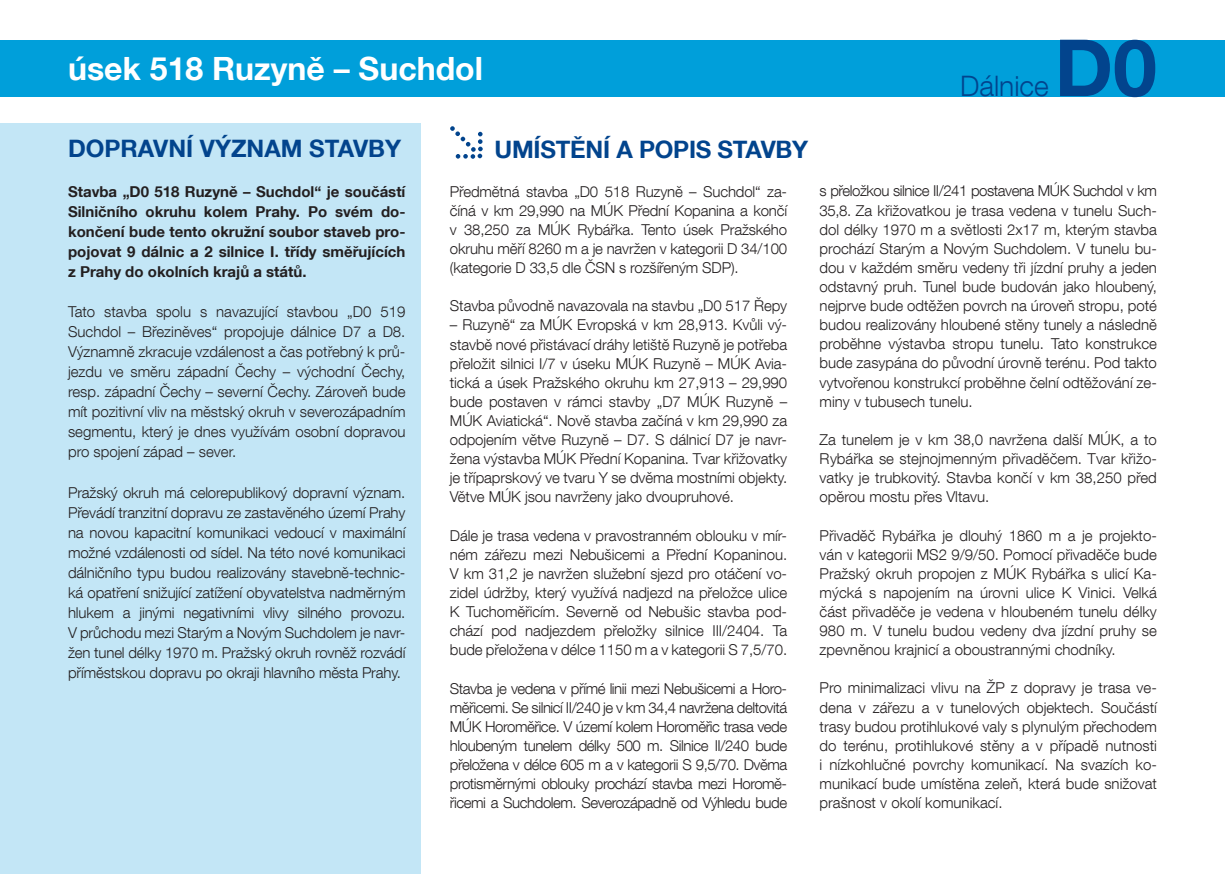
<style>
.page{position:relative;width:1225px;height:874px;background:#fff}
.page>*{position:absolute;margin:0;border:0;box-sizing:border-box;transform-origin:0 0}
.t1{font:700 78.8px "Helvetica Neue LT Com";color:#02448d}
.t2{font:700 32px "Helvetica Neue LT Com";color:#fff}
.t3{font:300 28.2px "Helvetica Neue LT Com";color:#02448d}
.t4{font:700 24px "Helvetica Neue LT Com";letter-spacing:-.01em;color:#02448d}
.t5{font:300 15px/19px "Helvetica Neue LT Com";letter-spacing:-.005em;color:#231f20;text-align:justify}
.t6{font:700 15px/20px "Helvetica Neue LT Com";color:#231f20;text-align:justify}
</style>
<div class="page">
<div style="left:0;top:40px;width:1225px;height:56px;background:#009fda"></div>
<div style="left:0;top:123px;width:421px;height:750px;background:#c3e6f6"></div>
<svg style="left:450px;top:126px;width:33px;height:33px"></svg>
<h2 class="t2" style="left:68px;top:48px;width:416px">úsek 518 Ruzyně – Suchdol</h2>
<h3 class="t3" style="left:960px;top:69px;width:90px">Dálnice</h3>
<h1 class="t1" style="left:1054px;top:18px;width:104px">D0</h1>
<h3 class="t4" style="left:68px;top:133px;width:334px">DOPRAVNÍ VÝZNAM STAVBY</h3>
<p class="t6" style="left:68px;top:181px;width:339px">Stavba „D0 518 Ruzyně – Suchdol“ je součástí Silničního okruhu kolem Prahy. Po svém do&shy;končení bude tento okružní soubor staveb pro&shy;pojovat 9 dálnic a 2 silnice I. třídy směřujících z Prahy do okolních krajů a států.</p>
<p class="t5" style="left:68px;top:301px;width:339px;line-height:20px">Tato stavba spolu s navazující stavbou „D0 519<br>Suchdol – Březiněves“ propojuje dálnice D7 a D8.<br>Významně zkracuje vzdálenost a čas potřebný k prů&shy;jezdu ve směru západní Čechy – východní Čechy, resp. západní Čechy – severní Čechy. Zároveň bude mít pozitivní vliv na městský okruh v severozápadním segmentu, který je dnes využívám osobní dopravou pro spojení západ – sever.</p>
<p class="t5" style="left:68px;top:481px;width:339px;line-height:20px">Pražský okruh má celorepublikový dopravní význam.<br>Převádí tranzitní dopravu ze zastavěného území Prahy na novou kapacitní komunikaci vedoucí v maximální možné vzdálenosti od sídel. Na této nové komunikaci dálničního typu budou realizovány stavebně-technic&shy;ká opatření snižující zatížení obyvatelstva nadměrným hlukem a jinými negativními vlivy silného provozu.<br>V průchodu mezi Starým a Novým Suchdolem je navr&shy;žen tunel délky 1970 m. Pražský okruh rovněž rozvádí příměstskou dopravu po okraji hlavního města Prahy.</p>
<h3 class="t4" style="left:494px;top:134px;width:315px">UMÍSTĚNÍ A POPIS STAVBY</h3>
<p class="t5" style="left:450px;top:181px;width:339px">Předmětná stavba „D0 518 Ruzyně – Suchdol“ za&shy;číná v km 29,990 na MÚK Přední Kopanina a končí v 38,250 za MÚK Rybářka. Tento úsek Pražského okruhu měří 8260 m a je navržen v kategorii D 34/100 (kategorie D 33,5 dle ČSN s rozšířeným SDP).</p>
<p class="t5" style="left:450px;top:296px;width:339px">Stavba původně navazovala na stavbu „D0 517 Řepy</p>
<p class="t5" style="left:450px;top:315px;width:339px">– Ruzyně“ za MÚK Evropská v km 28,913. Kvůli vý&shy;stavbě nové přistávací dráhy letiště Ruzyně je potřeba přeložit silnici I/7 v úseku MÚK Ruzyně – MÚK Avia&shy;tická a úsek Pražského okruhu km 27,913 – 29,990 bude postaven v rámci stavby „D7 MÚK Ruzyně – MÚK Aviatická“. Nově stavba začíná v km 29,990 za odpojením větve Ruzyně – D7. S dálnicí D7 je navr&shy;žena výstavba MÚK Přední Kopanina. Tvar křižovatky je třípaprskový ve tvaru Y se dvěma mostními objekty.<br>Větve MÚK jsou navrženy jako dvoupruhové.</p>
<p class="t5" style="left:450px;top:525px;width:339px">Dále je trasa vedena v pravostranném oblouku v mír&shy;ném zářezu mezi Nebušicemi a Přední Kopaninou.<br>V km 31,2 je navržen služební sjezd pro otáčení vo&shy;zidel údržby, který využívá nadjezd na přeložce ulice K Tuchoměřicím. Severně od Nebušic stavba pod&shy;chází pod nadjezdem přeložky silnice III/2404. Ta bude přeložena v délce 1150 m a v kategorii S 7,5/70.</p>
<p class="t5" style="left:450px;top:678px;width:339px">Stavba je vedena v přímé linii mezi Nebušicemi a Horo&shy;měřicemi. Se silnicí II/240 je v km 34,4 navržena deltovitá MÚK Horoměřice. V území kolem Horoměřic trasa vede hloubeným tunelem délky 500 m. Silnice II/240 bude přeložena v délce 605 m a v kategorii S 9,5/70. Dvěma protisměrnými oblouky prochází stavba mezi Horomě&shy;řicemi a Suchdolem. Severozápadně od Výhledu bude</p>
<p class="t5" style="left:819px;top:181px;width:339px">s přeložkou silnice II/241 postavena MÚK Suchdol v km 35,8. Za křižovatkou je trasa vedena v tunelu Such&shy;dol délky 1970 m a světlosti 2x17 m, kterým stavba prochází Starým a Novým Suchdolem. V tunelu bu&shy;dou v každém směru vedeny tři jízdní pruhy a jeden odstavný pruh. Tunel bude budován jako hloubený, nejprve bude odtěžen povrch na úroveň stropu, poté budou realizovány hloubené stěny tunely a následně proběhne výstavba stropu tunelu. Tato konstrukce bude zasypána do původní úrovně terénu. Pod takto vytvořenou konstrukcí proběhne čelní odtěžování ze&shy;miny v tubusech tunelu.</p>
<p class="t5" style="left:819px;top:429px;width:339px">Za tunelem je v km 38,0 navržena další MÚK, a to Rybářka se stejnojmenným přivaděčem. Tvar křižo&shy;vatky je trubkovitý. Stavba končí v km 38,250 před opěrou mostu přes Vltavu.</p>
<p class="t5" style="left:819px;top:525px;width:339px">Přivaděč Rybářka je dlouhý 1860 m a je projekto&shy;ván v kategorii MS2 9/9/50. Pomocí přivaděče bude Pražský okruh propojen z MÚK Rybářka s ulicí Ka&shy;mýcká s napojením na úrovni ulice K Vinici. Velká část přivaděče je vedena v hloubeném tunelu délky 980 m. V tunelu budou vedeny dva jízdní pruhy se zpevněnou krajnicí a oboustrannými chodníky.</p>
<p class="t5" style="left:819px;top:678px;width:339px">Pro minimalizaci vlivu na ŽP z dopravy je trasa ve&shy;dena v zářezu a v tunelových objektech. Součástí trasy budou protihlukové valy s plynulým přechodem do terénu, protihlukové stěny a v případě nutnosti i nízkohlučné povrchy komunikací. Na svazích ko&shy;munikací bude umístěna zeleň, která bude snižovat prašnost v okolí komunikací.</p>
</div>
